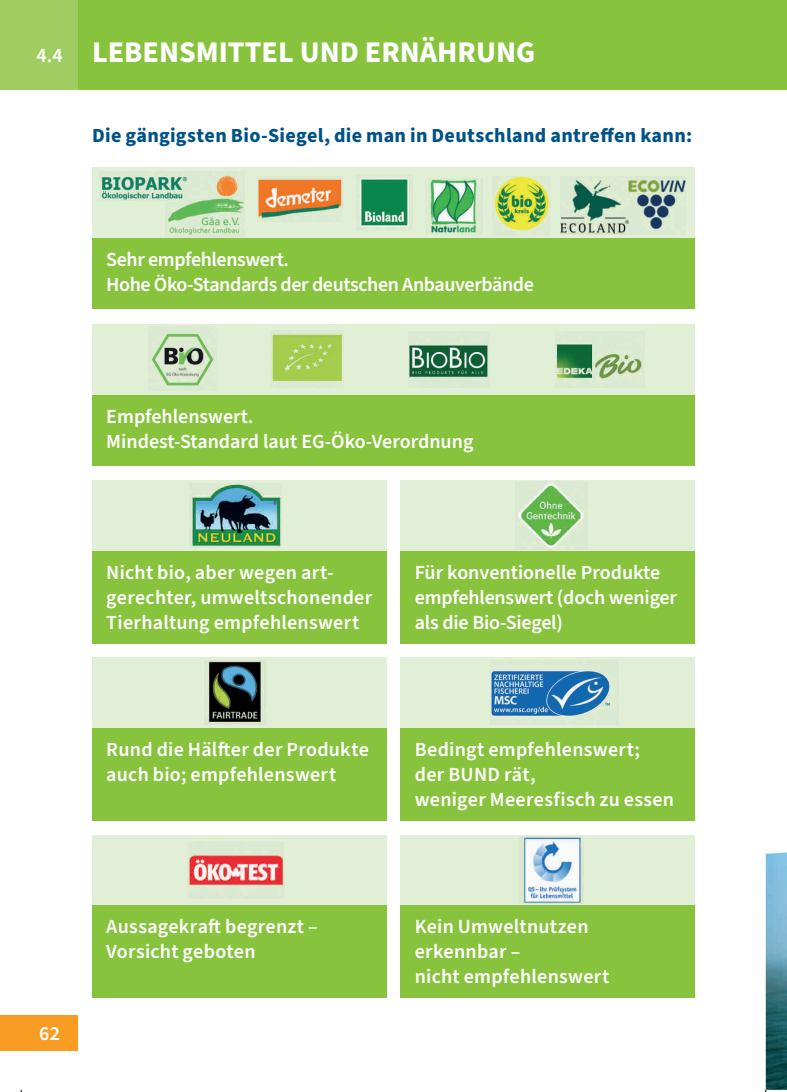
<style>
.page{position:relative;width:787px;height:1092px;background:#fff}
.page>*{position:absolute;margin:0;border:0;box-sizing:border-box;transform-origin:0 0}
.t1{font:700 30px "Source Sans Pro";color:#fff}
.t2{font:600 20px/25px "Source Sans Pro";letter-spacing:.01em;color:#fff}
.t3{font:600 20px/25px "Source Sans Pro";letter-spacing:-.01em;color:#fff}
.t4{font:600 20px/25px "Source Sans Pro";letter-spacing:-.02em;color:#fff}
.t5{font:700 20px "Source Sans Pro";letter-spacing:.015em;color:#015287}
.s1{font-weight:600;font-size:20px}
</style>
<div class="page">
<div style="left:0;top:0;width:786px;height:90px;background:#88c33e"></div>
<div style="left:92px;top:167px;width:602px;height:71px;background:#e2efd7"></div>
<div style="left:400px;top:480px;width:294px;height:71px;background:#e2efd7"></div>
<div style="left:400px;top:657px;width:294px;height:71px;background:#e2efd7"></div>
<div style="left:92px;top:324px;width:602px;height:71px;background:#e2efd7"></div>
<div style="left:400px;top:834px;width:294px;height:71px;background:#e2efd7"></div>
<div style="left:92px;top:834px;width:294px;height:71px;background:#e2efd7"></div>
<div style="left:92px;top:480px;width:294px;height:71px;background:#e2efd7"></div>
<div style="left:92px;top:657px;width:294px;height:71px;background:#e2efd7"></div>
<div style="left:0;top:0;width:78px;height:90px;background:#9fcd61"></div>
<div style="left:92px;top:238px;width:602px;height:71px;background:#88c33e"></div>
<div style="left:400px;top:551px;width:294px;height:92px;background:#88c33e"></div>
<div style="left:92px;top:728px;width:294px;height:92px;background:#88c33e"></div>
<div style="left:400px;top:728px;width:294px;height:92px;background:#88c33e"></div>
<div style="left:92px;top:905px;width:294px;height:92px;background:#88c33e"></div>
<div style="left:400px;top:905px;width:294px;height:92px;background:#88c33e"></div>
<div style="left:92px;top:395px;width:602px;height:71px;background:#88c33e"></div>
<div style="left:92px;top:551px;width:294px;height:92px;background:#88c33e"></div>
<img style="left:493px;top:176px;width:57px;height:55px">
<img style="left:560px;top:177px;width:126px;height:58px">
<img style="left:165px;top:171px;width:80px;height:66px">
<img style="left:258px;top:177px;width:84px;height:43px">
<img style="left:430px;top:178px;width:48px;height:55px">
<img style="left:99px;top:171px;width:89px;height:30px">
<img style="left:360px;top:178px;width:49px;height:49px">
<img style="left:271px;top:334px;width:72px;height:48px">
<img style="left:555px;top:342px;width:88px;height:37px">
<img style="left:149px;top:331px;width:66px;height:55px">
<img style="left:408px;top:345px;width:80px;height:35px">
<img style="left:517px;top:483px;width:68px;height:66px">
<img style="left:191px;top:483px;width:91px;height:64px">
<img style="left:490px;top:669px;width:120px;height:48px">
<img style="left:205px;top:660px;width:60px;height:64px">
<img style="left:521px;top:837px;width:62px;height:66px">
<img style="left:188px;top:853px;width:95px;height:34px">
<div style="left:0;top:1015px;width:78px;height:35px;background:#f89c23"></div>
<svg style="left:765px;top:852px;width:22px;height:239px;background:#568e9e"></svg>
<h1 class="t1" style="left:36px;top:32px;width:500px"><span class="s1">4.4</span> LEBENSMITTEL UND ERNÄHRUNG</h1>
<p class="t5" style="left:92px;top:122px;width:601px">Die gängigsten Bio-Siegel, die man in Deutschland antreffen kann:</p>
<p class="t4" style="left:106px;top:247px;width:429px">Sehr empfehlenswert.<br>Hohe Öko-Standards der deutschen Anbauverbände</p>
<p class="t2" style="left:106px;top:404px;width:368px">Empfehlenswert.<br>Mindest-Standard laut EG-Öko-Verordnung</p>
<p class="t2" style="left:106px;top:560px;width:267px">Nicht bio, aber wegen art&shy;gerechter, umweltschonender<br>Tierhaltung empfehlenswert</p>
<p class="t3" style="left:415px;top:560px;width:264px">Für konventionelle Produkte empfehlenswert (doch weniger als die Bio-Siegel)</p>
<p class="t2" style="left:106px;top:737px;width:264px">Rund die Hälfter der Produkte auch bio; empfehlenswert</p>
<p class="t2" style="left:415px;top:737px;width:261px">Bedingt empfehlenswert; der BUND rät,<br>weniger Meeresfisch zu essen</p>
<p class="t2" style="left:39px;top:1021px;width:22px">62</p>
<p class="t2" style="left:106px;top:914px;width:213px">Aussagekraft begrenzt –<br>Vorsicht geboten</p>
<p class="t2" style="left:415px;top:914px;width:196px">Kein Umweltnutzen erkennbar –<br>nicht empfehlenswert</p>
</div>
